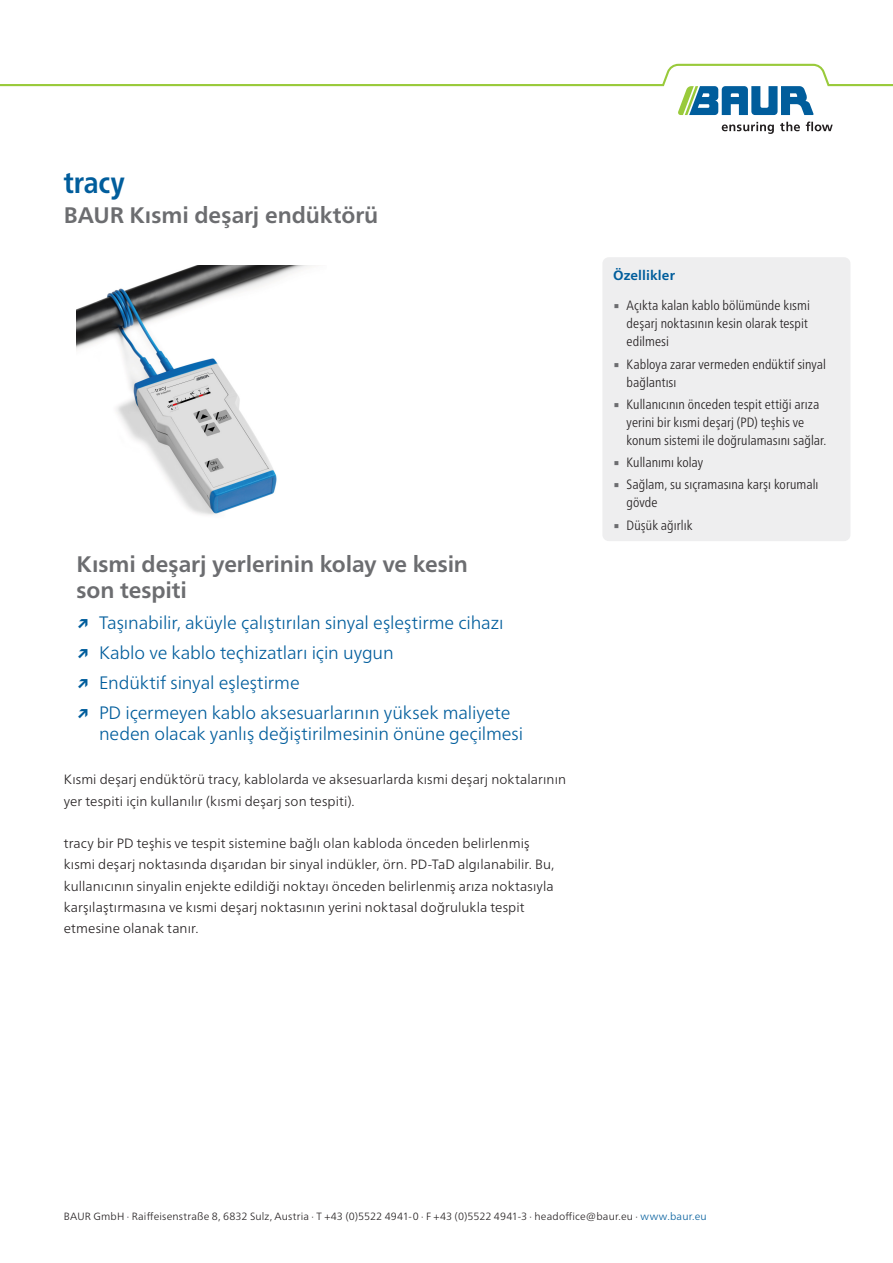
<style>
.page{position:relative;width:893px;height:1263px;background:#fff}
.page>*{position:absolute;margin:0;border:0;box-sizing:border-box;transform-origin:0 0}
.DB_-_Titel_Produktname_blau{font:700 condensed 30px "Frutiger Neue LTW1 G";letter-spacing:-.005em;color:#005d9c}
.DB_-_Aufzählung_USP_Überschrift{font:700 22.5px/25.5px "Frutiger Neue LTW1 G";letter-spacing:-.005em;color:#6c6d70}
.DB_-_Titel_Produktbeschreibung_grau{font:700 22.5px "Frutiger Neue LTW1 G";color:#6c6d70}
.t1{font:300 18px/21.3px "Frutiger Neue LTW1 G";letter-spacing:-.005em;color:#005d9c}
.DB___Fließtext{font:300 13.5px/21.3px "Frutiger Neue LTW1 G";letter-spacing:.01em;color:#231f20}
.t2{font:300 condensed 13.5px/18px "Frutiger Neue LTW1 G";letter-spacing:.005em;color:#231f20}
.DB_-_Condensed_Überschrift{font:700 13.5px "Frutiger Neue LTW1 G";letter-spacing:.01em;color:#005d9c}
.t3{font:300 10.5px "Frutiger Neue LTW1 G";letter-spacing:.015em;color:#231f20}
.s1{font-weight:700}
.s2{font-family:"Lucida Sans Unicode";font-weight:400;font-stretch:normal;color:#6c6d70}
.s3{color:#005d9c}
</style>
<div class="page">
<svg style="left:722px;top:122px;width:52px;height:12px"></svg>
<svg style="left:780px;top:122px;width:20px;height:9px"></svg>
<svg style="left:806px;top:122px;width:27px;height:9px"></svg>
<svg style="left:0;top:64px;width:893px;height:51px"></svg>
<div style="left:602px;top:257px;width:248px;height:284px;background:#eeeeef;border-radius:6px"></div>
<img style="left:77px;top:266px;width:234px;height:249px">
<p class="DB_-_Titel_Produktname_blau" style="left:64px;top:160px;width:63px">tracy</p>
<p class="DB_-_Titel_Produktbeschreibung_grau" style="left:64px;top:199px;width:316px">BAUR Kısmi deşarj endüktörü</p>
<p class="DB_-_Aufzählung_USP_Überschrift" style="left:77px;top:550px;width:393px">Kısmi deşarj yerlerinin kolay ve kesin son tespiti</p>
<p class="t1" style="left:77px;top:611px;width:428px"><span class="s1">↗</span> Taşınabilir, aküyle çalıştırılan sinyal eşleştirme cihazı</p>
<p class="t1" style="left:77px;top:641px;width:319px"><span class="s1">↗</span> Kablo ve kablo teçhizatları için uygun</p>
<p class="t1" style="left:77px;top:671px;width:225px"><span class="s1">↗</span> Endüktif sinyal eşleştirme</p>
<p class="t1" style="left:99px;top:700px;width:426px;text-indent:-22px"><span class="s1">↗</span> PD içermeyen kablo aksesuarlarının yüksek maliyete neden olacak yanlış değiştirilmesinin önüne geçilmesi</p>
<p class="DB___Fließtext" style="left:64px;top:768px;width:504px">Kısmi deşarj endüktörü tracy, kablolarda ve aksesuarlarda kısmi deşarj noktalarının yer tespiti için kullanılır (kısmi deşarj son tespiti).</p>
<p class="DB___Fließtext" style="left:64px;top:832px;width:492px">tracy bir PD teşhis ve tespit sistemine bağlı olan kabloda önceden belirlenmiş kısmi deşarj noktasında dışarıdan bir sinyal indükler, örn. PD-TaD algılanabilir. Bu, kullanıcının sinyalin enjekte edildiği noktayı önceden belirlenmiş arıza noktasıyla karşılaştırmasına ve kısmi deşarj noktasının yerini noktasal doğrulukla tespit etmesine olanak tanır.</p>
<p class="DB_-_Condensed_Überschrift" style="left:613px;top:265px;width:63px">Özellikler</p>
<p class="t2" style="left:627px;top:296px;width:185px;text-indent:-14px"><span class="s2">▪</span> Açıkta kalan kablo bölümünde kısmi deşarj noktasının kesin olarak tespit edilmesi</p>
<p class="t2" style="left:627px;top:354px;width:201px;text-indent:-14px"><span class="s2">▪</span> Kabloya zarar vermeden endüktif sinyal bağlantısı</p>
<p class="t2" style="left:627px;top:394px;width:201px;text-indent:-14px"><span class="s2">▪</span> Kullanıcının önceden tespit ettiği arıza yerini bir kısmi deşarj (PD) teşhis ve konum sistemi ile doğrulamasını sağlar.</p>
<p class="t2" style="left:613px;top:452px;width:92px"><span class="s2">▪</span> Kullanımı kolay</p>
<p class="t2" style="left:627px;top:475px;width:193px;text-indent:-14px"><span class="s2">▪</span> Sağlam, su sıçramasına karşı korumalı gövde</p>
<p class="t2" style="left:613px;top:515px;width:81px"><span class="s2">▪</span> Düşük ağırlık</p>
<p class="t3" style="left:64px;top:1208px;width:644px">BAUR GmbH · Raiffeisenstraße 8, 6832 Sulz, Austria · T +43 (0)5522 4941-0 · F +43 (0)5522 4941-3 · headoffice@baur.eu · <span class="s3">www.baur.eu</span></p>
</div>
